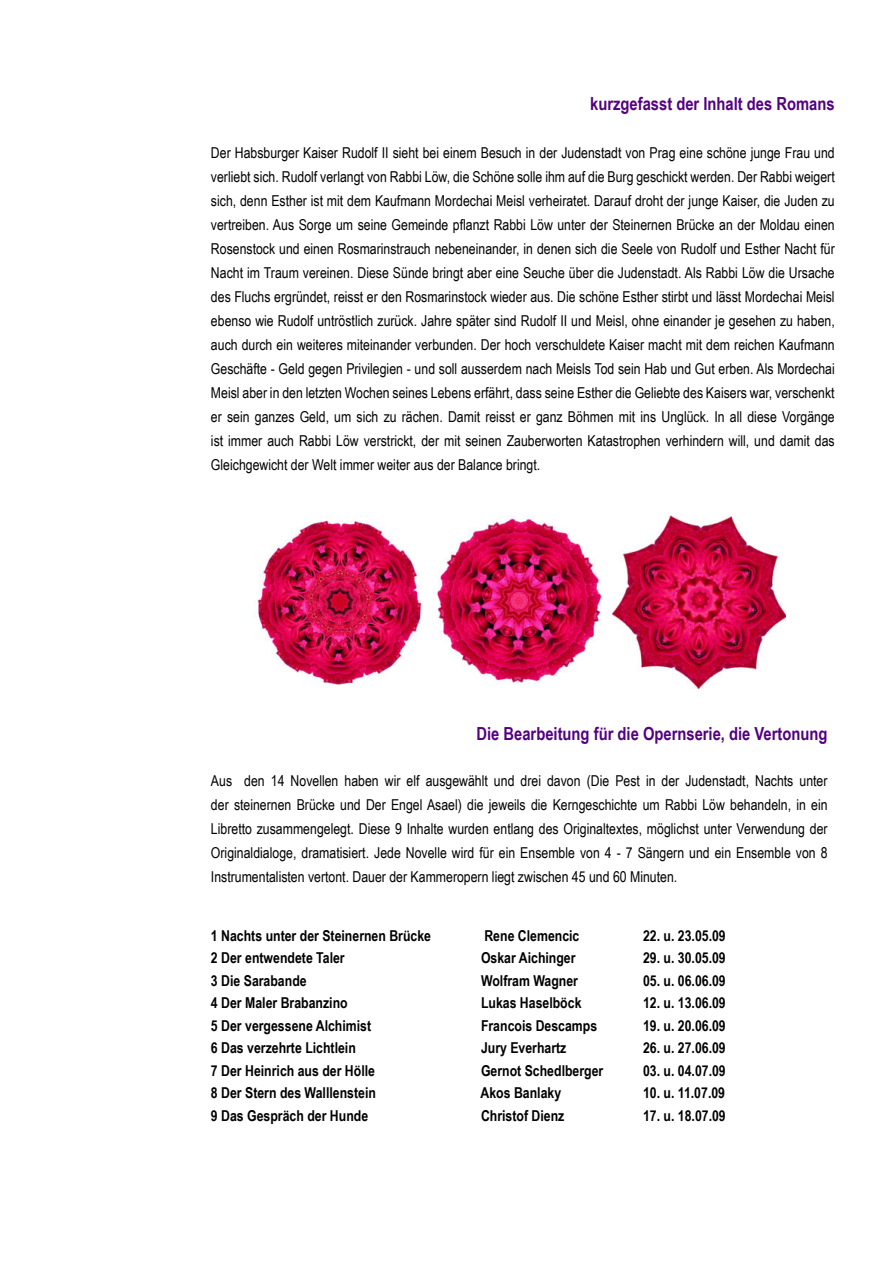
<style>
.page{position:relative;width:893px;height:1263px;background:#fff}
.page>*{position:absolute;margin:0;border:0;box-sizing:border-box;transform-origin:0 0}
.t1{font:700 18px "Arial Narrow";color:#540080}
.t2{font:15px/24px "Arial Narrow";color:#000;text-align:justify}
.t3{font:700 15px "Arial Narrow";color:#000}
</style>
<div class="page">
<img style="left:254px;top:520px;width:168px;height:165px">
<img style="left:612px;top:515px;width:173px;height:173px">
<img style="left:435px;top:515px;width:167px;height:169px">
<p class="t1" style="left:590px;top:90px;width:246px">kurzgefasst der Inhalt des Romans</p>
<p class="t2" style="left:211px;top:140px;width:625px">Der Habsburger Kaiser Rudolf II sieht bei einem Besuch in der Judenstadt von Prag eine schöne junge Frau und verliebt sich. Rudolf verlangt von Rabbi Löw, die Schöne solle ihm auf die Burg geschickt werden. Der Rabbi weigert sich, denn Esther ist mit dem Kaufmann Mordechai Meisl verheiratet. Darauf droht der junge Kaiser, die Juden zu vertreiben. Aus Sorge um seine Gemeinde pflanzt Rabbi Löw unter der Steinernen Brücke an der Moldau einen Rosenstock und einen Rosmarinstrauch nebeneinander, in denen sich die Seele von Rudolf und Esther Nacht für Nacht im Traum vereinen. Diese Sünde bringt aber eine Seuche über die Judenstadt. Als Rabbi Löw die Ursache des Fluchs ergründet, reisst er den Rosmarinstock wieder aus. Die schöne Esther stirbt und lässt Mordechai Meisl ebenso wie Rudolf untröstlich zurück. Jahre später sind Rudolf II und Meisl, ohne einander je gesehen zu haben, auch durch ein weiteres miteinander verbunden. Der hoch verschuldete Kaiser macht mit dem reichen Kaufmann Geschäfte - Geld gegen Privilegien - und soll ausserdem nach Meisls Tod sein Hab und Gut erben. Als Mordechai Meisl aber in den letzten Wochen seines Lebens erfährt, dass seine Esther die Geliebte des Kaisers war, verschenkt er sein ganzes Geld, um sich zu rächen. Damit reisst er ganz Böhmen mit ins Unglück. In all diese Vorgänge ist immer auch Rabbi Löw verstrickt, der mit seinen Zauberworten Katastrophen verhindern will, und damit das Gleichgewicht der Welt immer weiter aus der Balance bringt.</p>
<p class="t1" style="left:476px;top:720px;width:353px">Die Bearbeitung für die Opernserie, die Vertonung</p>
<p class="t2" style="left:211px;top:768px;width:618px">Aus den 14 Novellen haben wir elf ausgewählt und drei davon (Die Pest in der Judenstadt, Nachts unter der steinernen Brücke und Der Engel Asael) die jeweils die Kerngeschichte um Rabbi Löw behandeln, in ein Libretto zusammengelegt. Diese 9 Inhalte wurden entlang des Originaltextes, möglichst unter Verwendung der Originaldialoge, dramatisiert. Jede Novelle wird für ein Ensemble von 4 - 7 Sängern und ein Ensemble von 8<br>Instrumentalisten vertont. Dauer der Kammeropern liegt zwischen 45 und 60 Minuten.</p>
<p class="t3" style="left:211px;top:924px;width:222px">1 Nachts unter der Steinernen Brücke</p>
<p class="t3" style="left:484px;top:924px;width:97px">Rene Clemencic</p>
<p class="t3" style="left:643px;top:924px;width:84px">22. u. 23.05.09</p>
<p class="t3" style="left:211px;top:947px;width:135px">2 Der entwendete Taler</p>
<p class="t3" style="left:481px;top:947px;width:96px">Oskar Aichinger</p>
<p class="t3" style="left:643px;top:947px;width:84px">29. u. 30.05.09</p>
<p class="t3" style="left:211px;top:969px;width:97px">3 Die Sarabande</p>
<p class="t3" style="left:481px;top:969px;width:99px">Wolfram Wagner</p>
<p class="t3" style="left:643px;top:969px;width:84px">05. u. 06.06.09</p>
<p class="t3" style="left:211px;top:992px;width:138px">4 Der Maler Brabanzino</p>
<p class="t3" style="left:481px;top:992px;width:102px">Lukas Haselböck</p>
<p class="t3" style="left:643px;top:992px;width:84px">12. u. 13.06.09</p>
<p class="t3" style="left:211px;top:1014px;width:162px">5 Der vergessene Alchimist</p>
<p class="t3" style="left:481px;top:1014px;width:118px">Francois Descamps</p>
<p class="t3" style="left:643px;top:1014px;width:84px">19. u. 20.06.09</p>
<p class="t3" style="left:211px;top:1037px;width:146px">6 Das verzehrte Lichtlein</p>
<p class="t3" style="left:481px;top:1037px;width:87px">Jury Everhartz</p>
<p class="t3" style="left:643px;top:1037px;width:84px">26. u. 27.06.09</p>
<p class="t3" style="left:211px;top:1059px;width:166px">7 Der Heinrich aus der Hölle</p>
<p class="t3" style="left:481px;top:1059px;width:124px">Gernot Schedlberger</p>
<p class="t3" style="left:643px;top:1059px;width:84px">03. u. 04.07.09</p>
<p class="t3" style="left:211px;top:1082px;width:166px">8 Der Stern des Walllenstein</p>
<p class="t3" style="left:481px;top:1082px;width:82px">Akos Banlaky</p>
<p class="t3" style="left:643px;top:1082px;width:84px">10. u. 11.07.09</p>
<p class="t3" style="left:211px;top:1104px;width:159px">9 Das Gespräch der Hunde</p>
<p class="t3" style="left:481px;top:1104px;width:85px">Christof Dienz</p>
<p class="t3" style="left:643px;top:1104px;width:84px">17. u. 18.07.09</p>
</div>
